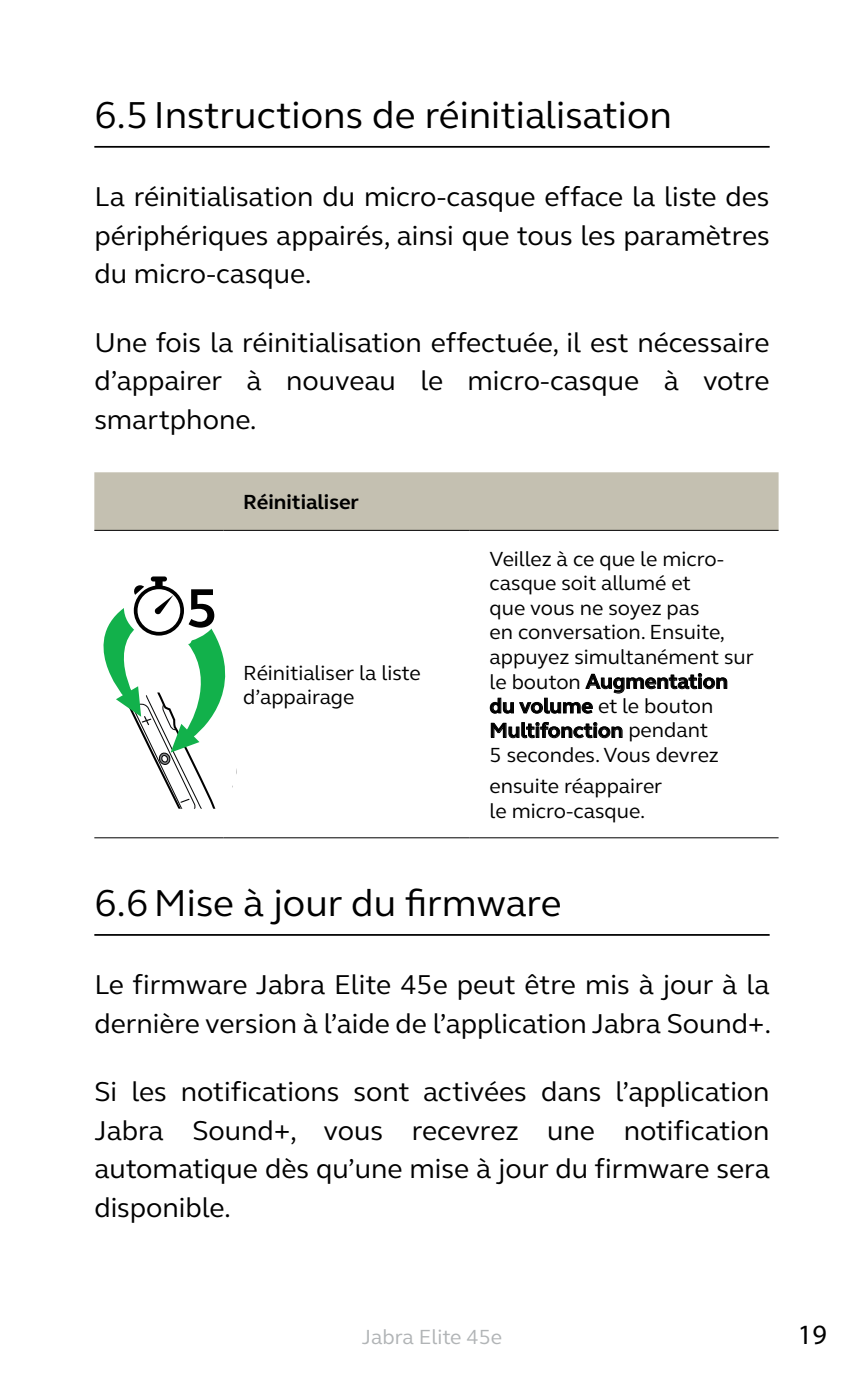
<style>
.page{position:relative;width:864px;height:1389px;background:#fff}
.page>*{position:absolute;margin:0;border:0;box-sizing:border-box;transform-origin:0 0}
.t1{font:700 56px "GN Elliot";color:#000}
.t2{font:38.5px "GN Elliot";color:#000}
.t3{font:28px/38.5px "GN Elliot";color:#000;text-align:justify}
.t4{font:28px "Myriad Pro";color:#000}
.t5{font:21px/24.5px "GN Elliot";color:#000}
.t6{font:21px "GN Elliot";color:#b1b4b6}
.t7{font:700 21px "GN Elliot";color:#000}
.s1{font-weight:700}
</style>
<div class="page">
<hr style="left:94px;top:146px;width:675px;height:2px;background:#000">
<hr style="left:94px;top:934px;width:675px;height:2px;background:#000">
<div style="left:94px;top:472px;width:684px;height:58px;background:#c4c0b1"></div>
<hr style="left:223px;top:837px;width:246px;height:1px;background:#000">
<hr style="left:469px;top:837px;width:309px;height:1px;background:#000">
<hr style="left:223px;top:530px;width:246px;height:1px;background:#000">
<hr style="left:469px;top:530px;width:309px;height:1px;background:#000">
<hr style="left:94px;top:530px;width:129px;height:1px;background:#000">
<hr style="left:94px;top:837px;width:129px;height:1px;background:#000">
<svg style="left:103px;top:576px;width:134px;height:233px"></svg>
<svg style="left:489px;top:673px;width:238px;height:41px"></svg>
<svg style="left:490px;top:722px;width:132px;height:16px"></svg>
<h2 class="t2" style="left:94px;top:89px;width:579px">6.5 Instructions de réinitialisation</h2>
<p class="t3" style="left:94px;top:177px;width:676px">La réinitialisation du micro-casque efface la liste des périphériques appairés, ainsi que tous les paramètres du micro-casque.</p>
<p class="t3" style="left:94px;top:322px;width:676px">Une fois la réinitialisation effectuée, il est nécessaire d’appairer à nouveau le micro-casque à votre smartphone.</p>
<p class="t7" style="left:243px;top:488px;width:117px">Réinitialiser</p>
<h1 class="t1" style="left:186px;top:571px;width:34px">5</h1>
<p class="t5" style="left:243px;top:660px;width:179px">Réinitialiser la liste d’appairage</p>
<p class="t5" style="left:489px;top:546px;width:265px">Veillez à ce que le micro&shy;casque soit allumé et<br>que vous ne soyez pas<br>en conversation. Ensuite, appuyez simultanément sur le bouton <span class="s1">Augmentation du volume</span> et le bouton<br><span class="s1">Multifonction</span> pendant<br>5 secondes. Vous devrez</p>
<p class="t5" style="left:489px;top:774px;width:174px">ensuite réappairer le micro-casque.</p>
<h2 class="t2" style="left:94px;top:877px;width:468px">6.6 Mise à jour du firmware</h2>
<p class="t3" style="left:94px;top:965px;width:678px">Le firmware Jabra Elite 45e peut être mis à jour à la dernière version à l’aide de l’application Jabra Sound+.</p>
<p class="t3" style="left:94px;top:1072px;width:676px">Si les notifications sont activées dans l’application Jabra Sound+, vous recevrez une notification automatique dès qu’une mise à jour du firmware sera disponible.</p>
<p class="t6" style="left:361px;top:1323px;width:142px">Jabra Elite 45e</p>
<p class="t4" style="left:797px;top:1317px;width:30px">19</p>
</div>
